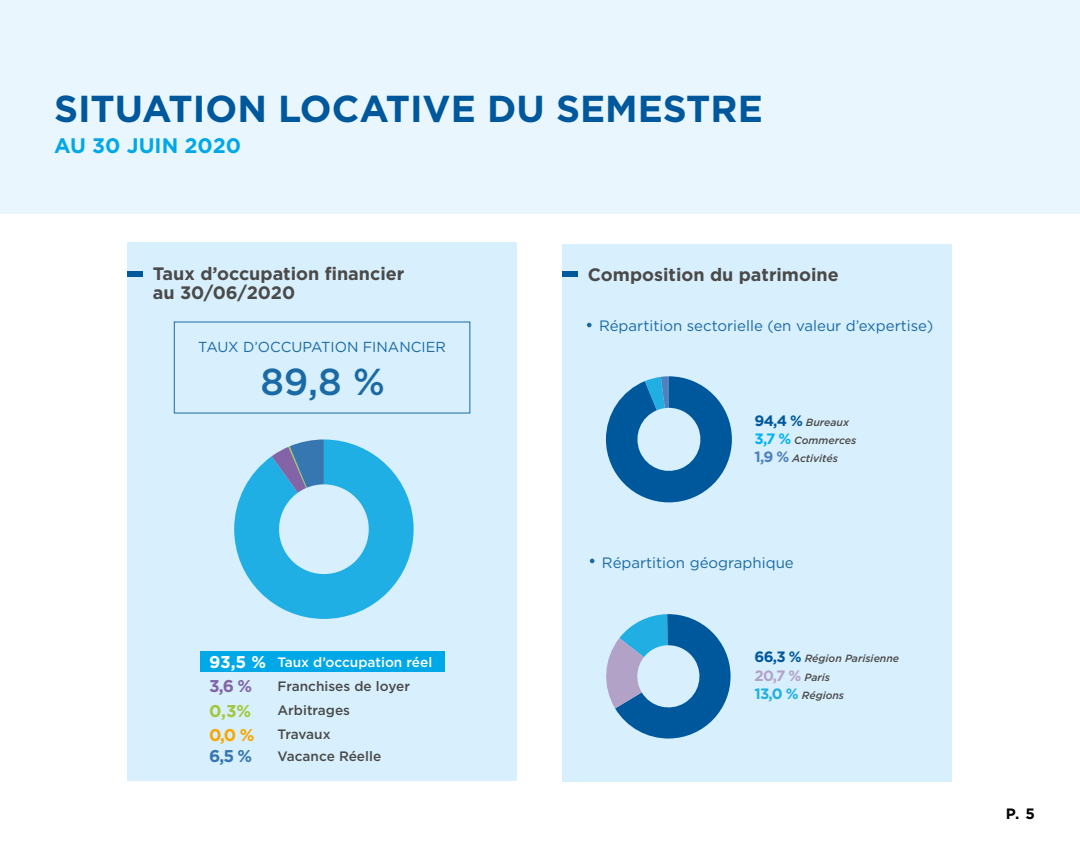
<style>
.page{position:relative;width:1080px;height:864px;background:#fff}
.page>*{position:absolute;margin:0;border:0;box-sizing:border-box;transform-origin:0 0}
.t1{font:700 37.5px "Gotham";color:#00589c}
.t2{font:500 37.5px "Gotham";color:#1a6aa5}
.t3{font:700 21px "Gotham";color:#00a8e7}
.t4{font:700 18px/19.5px "Gotham";color:#4a4a49}
.t5{font:700 17.1px "Gotham";color:#8364a7}
.t6{font:700 17.1px "Gotham";color:#a2c73a}
.t7{font:700 17.1px "Gotham";color:#f7a600}
.t8{font:700 17.1px "Gotham";color:#3677b1}
.t9{font:15px "Gotham";color:#1a6aa5}
.t10{font:700 15px "Gotham";color:#b3a2c7}
.t11{font:700 15px "Gotham";color:#000}
.t12{font:14.4px "Gotham";color:#1a6aa5}
.t13{font:500 13.65px "Gotham";color:#4a4a49}
.t14{font:500 13.65px "Gotham";color:#fff}
.t15{font:500 13.65px "Gotham";letter-spacing:-.02em;color:#4a4a49}
.t16{font:italic 500 10.5px/18px "Gotham";color:#4a4a49}
.s1{font-weight:700;font-size:17.1px}
.s2{font-weight:700;font-style:normal;font-size:15px;color:#00589c}
.s3{font-weight:700;font-style:normal;font-size:15px;color:#02b1f2}
.s4{font-weight:700;font-style:normal;font-size:15px;color:#4f81bc}
.s5{font-weight:500;font-style:italic;font-size:10.5px;color:#4a4a49}
.s6{font-weight:700;font-style:normal;font-size:15px;color:#20aee3}
</style>
<div class="page">
<div style="left:0;top:0;width:1080px;height:214px;background:#eaf6fe"></div>
<div style="left:128px;top:243px;width:390px;height:538px;background:#d8effd"></div>
<div style="left:128px;top:272px;width:15px;height:5px;background:#00599c"></div>
<div style="left:200px;top:652px;width:245px;height:20px;background:#00a8e7"></div>
<div style="left:562px;top:244px;width:390px;height:537px;background:#d8effd"></div>
<div style="left:562px;top:272px;width:16px;height:5px;background:#00599c"></div>
<svg style="left:587px;top:323px;width:5px;height:4px"></svg>
<svg style="left:590px;top:559px;width:5px;height:4px"></svg>
<svg style="left:606px;top:376px;width:126px;height:126px"></svg>
<svg style="left:234px;top:439px;width:180px;height:180px"></svg>
<svg style="left:606px;top:614px;width:125px;height:125px"></svg>
<h1 class="t1" style="left:54px;top:84px;width:710px">SITUATION LOCATIVE DU SEMESTRE</h1>
<h2 class="t3" style="left:54px;top:132px;width:189px">AU 30 JUIN 2020</h2>
<h3 class="t4" style="left:153px;top:263px;width:253px">Taux d’occupation financier au 30/06/2020</h3>
<h3 class="t12" style="left:198px;top:337px;width:249px">TAUX D’OCCUPATION FINANCIER</h3>
<h1 class="t2" style="left:260px;top:357px;width:126px">89,8 %</h1>
<h3 class="t14" style="left:209px;top:653px;width:225px"><span class="s1">93,5 %</span> Taux d’occupation réel</h3>
<h3 class="t5" style="left:209px;top:675px;width:45px">3,6 %</h3>
<h3 class="t13" style="left:278px;top:677px;width:134px">Franchises de loyer</h3>
<h3 class="t6" style="left:209px;top:699px;width:44px">0,3%</h3>
<h3 class="t13" style="left:278px;top:701px;width:74px">Arbitrages</h3>
<h3 class="t7" style="left:209px;top:723px;width:47px">0,0 %</h3>
<h3 class="t15" style="left:278px;top:726px;width:55px">Travaux</h3>
<h3 class="t8" style="left:209px;top:745px;width:45px">6,5 %</h3>
<h3 class="t13" style="left:278px;top:747px;width:105px">Vacance Réelle</h3>
<h3 class="t4" style="left:588px;top:265px;width:252px">Composition du patrimoine</h3>
<h3 class="t9" style="left:599px;top:316px;width:336px">Répartition sectorielle (en valeur d’expertise)</h3>
<p class="t16" style="left:754px;top:413px;width:103px"><span class="s2">94,4 %</span> Bureaux<br><span class="s3">3,7 %</span> Commerces<br><span class="s4">1,9 %</span> Activités</p>
<h3 class="t9" style="left:602px;top:553px;width:193px">Répartition géographique</h3>
<p class="t16" style="left:754px;top:649px;width:146px"><span class="s2">66,3 %</span> Région Parisienne</p>
<h3 class="t10" style="left:754px;top:665px;width:77px">20,7 % <span class="s5">Paris</span></h3>
<p class="t16" style="left:754px;top:686px;width:91px"><span class="s6">13,0 %</span> Régions</p>
<h3 class="t11" style="left:1006px;top:804px;width:31px">P. 5</h3>
</div>
